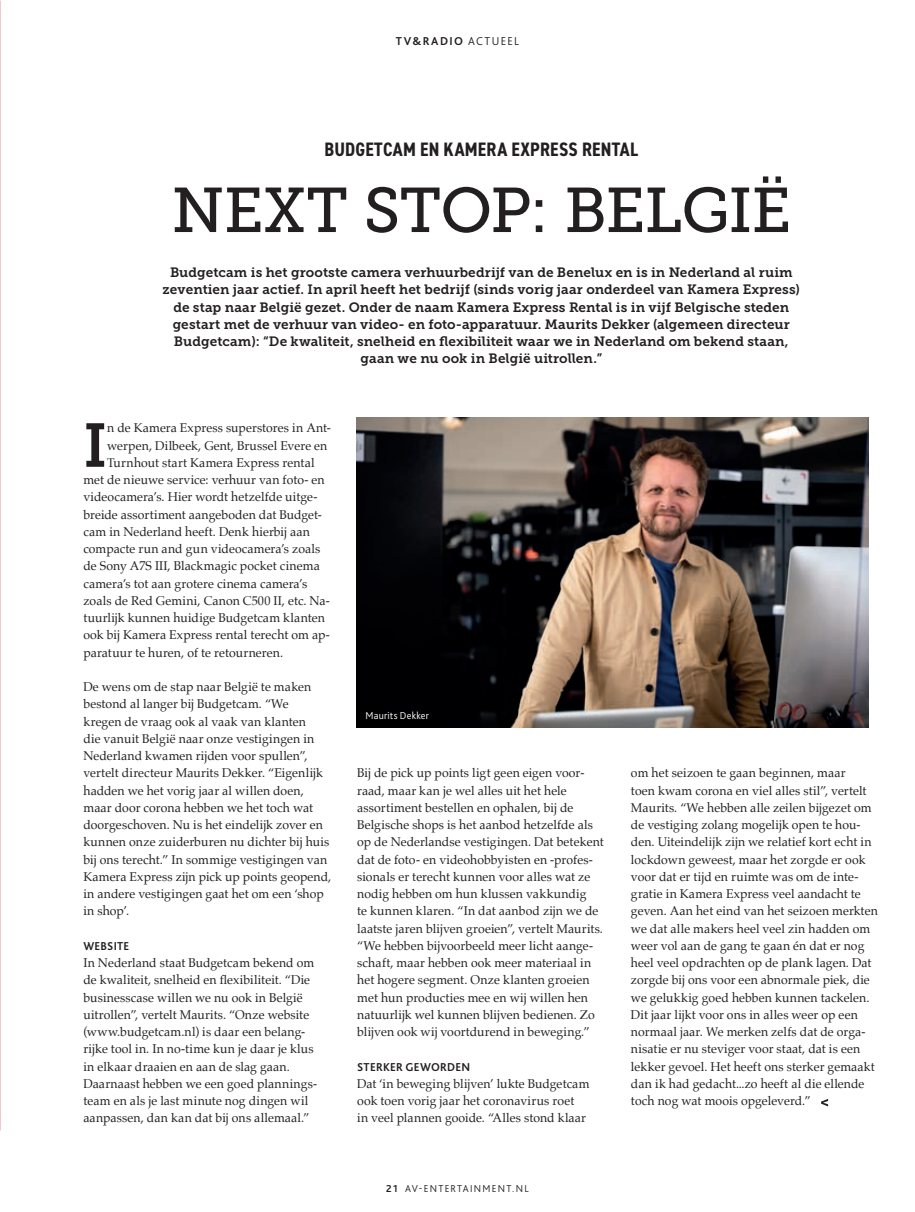
<style>
.page{position:relative;width:915px;height:1212px;background:#fff}
.page>*{position:absolute;margin:0;border:0;box-sizing:border-box;transform-origin:0 0}
.t1{font:63px "Museo Slab 500";letter-spacing:-.015em;color:#231f20}
.t2{font:61.35px "Museo Slab 700";color:#231f20;scale:.96 1}
.t3{font:700 condensed 19.5px "DIN2014";letter-spacing:.015em;color:#231f20;scale:.96 1}
.t4{font:13.5px/17.2px "Museo Slab 700";letter-spacing:.005em;color:#231f20;text-align:center}
.t5{font:12.75px/17.2px "Palatino";letter-spacing:.005em;color:#231f20;scale:.96 1}
.t6{font:700 12px "Bliss 2";letter-spacing:.025em;color:#231f20;scale:.96 1}
.t7{font:700 12px "Bliss 2";letter-spacing:.025em;color:#231f20}
.t8{font:300 10.5px "Bliss 2";letter-spacing:.125em;color:#231f20}
.t9{font:300 10.5px "Bliss 2";letter-spacing:.02em;color:#fff}
.s1{font-weight:300}
.s2{font-weight:700}
</style>
<div class="page">
<svg style="left:821px;top:1099px;width:6px;height:7px"></svg>
<img style="left:356px;top:417px;width:512px;height:311px">
<p class="t7" style="left:395px;top:33px;width:125px">TV&amp;RADIO <span class="s1">ACTUEEL</span></p>
<h3 class="t3" style="left:324px;top:137px;width:328px">BUDGETCAM EN KAMERA EXPRESS RENTAL</h3>
<h1 class="t1" style="left:171px;top:175px;width:621px">NEXT STOP: BELGIË</h1>
<p class="t4" style="left:162px;top:264px;width:638px">Budgetcam is het grootste camera verhuurbedrijf van de Benelux en is in Nederland al ruim zeventien jaar actief. In april heeft het bedrijf (sinds vorig jaar onderdeel van Kamera Express) de stap naar België gezet. Onder de naam Kamera Express Rental is in vijf Belgische steden gestart met de verhuur van video- en foto-apparatuur. Maurits Dekker (algemeen directeur Budgetcam): “De kwaliteit, snelheid en flexibiliteit waar we in Nederland om bekend staan, gaan we nu ook in België uitrollen.”</p>
<h2 class="t2" style="left:83px;top:411px;width:26px">I</h2>
<p class="t5" style="left:107px;top:419px;width:234px">n de Kamera Express superstores in Ant-</p>
<p class="t5" style="left:107px;top:436px;width:231px">werpen, Dilbeek, Gent, Brussel Evere en</p>
<p class="t5" style="left:107px;top:454px;width:218px">Turnhout start Kamera Express rental</p>
<p class="t5" style="left:83px;top:471px;width:253px">met de nieuwe service: verhuur van foto- en</p>
<p class="t5" style="left:83px;top:488px;width:245px">videocamera’s. Hier wordt hetzelfde uitge-</p>
<p class="t5" style="left:83px;top:505px;width:250px">breide assortiment aangeboden dat Budget-</p>
<p class="t5" style="left:83px;top:523px;width:237px">cam in Nederland heeft. Denk hierbij aan</p>
<p class="t5" style="left:83px;top:540px;width:248px">compacte run and gun videocamera’s zoals</p>
<p class="t5" style="left:83px;top:557px;width:248px">de Sony A7S III, Blackmagic pocket cinema</p>
<p class="t5" style="left:83px;top:574px;width:234px">camera’s tot aan grotere cinema camera’s</p>
<p class="t5" style="left:83px;top:592px;width:258px">zoals de Red Gemini, Canon C500 II, etc. Na-</p>
<p class="t5" style="left:83px;top:609px;width:253px">tuurlijk kunnen huidige Budgetcam klanten</p>
<p class="t5" style="left:83px;top:626px;width:258px">ook bij Kamera Express rental terecht om ap-</p>
<p class="t5" style="left:83px;top:643px;width:209px">paratuur te huren, of te retourneren.</p>
<p class="t5" style="left:83px;top:678px;width:259px">De wens om de stap naar België te maken bestond al langer bij Budgetcam. “We<br>kregen de vraag ook al vaak van klanten<br>die vanuit België naar onze vestigingen in Nederland kwamen rijden voor spullen”, vertelt directeur Maurits Dekker. “Eigenlijk hadden we het vorig jaar al willen doen, maar door corona hebben we het toch wat doorgeschoven. Nu is het eindelijk zover en kunnen onze zuiderburen nu dichter bij huis bij ons terecht.” In sommige vestigingen van Kamera Express zijn pick up points geopend, in andere vestigingen gaat het om een ‘shop in shop’.</p>
<p class="t6" style="left:83px;top:938px;width:49px">WEBSITE</p>
<p class="t5" style="left:83px;top:954px;width:245px">In Nederland staat Budgetcam bekend om de kwaliteit, snelheid en flexibiliteit. “Die businesscase willen we nu ook in België uitrollen”, vertelt Maurits. “Onze website (www.budgetcam.nl) is daar een belang&shy;rijke tool in. In no-time kun je daar je klus in elkaar draaien en aan de slag gaan.<br>Daarnaast hebben we een goed plannings&shy;team en als je last minute nog dingen wil aanpassen, dan kan dat bij ons allemaal.”</p>
<p class="t9" style="left:365px;top:709px;width:65px">Maurits Dekker</p>
<p class="t5" style="left:357px;top:764px;width:258px">Bij de pick up points ligt geen eigen voor&shy;raad, maar kan je wel alles uit het hele assortiment bestellen en ophalen, bij de Belgische shops is het aanbod hetzelfde als op de Nederlandse vestigingen. Dat betekent dat de foto- en videohobbyisten en -profes&shy;sionals er terecht kunnen voor alles wat ze nodig hebben om hun klussen vakkundig<br>te kunnen klaren. “In dat aanbod zijn we de laatste jaren blijven groeien”, vertelt Maurits. “We hebben bijvoorbeeld meer licht aange&shy;schaft, maar hebben ook meer materiaal in het hogere segment. Onze klanten groeien met hun producties mee en wij willen hen natuurlijk wel kunnen blijven bedienen. Zo blijven ook wij voortdurend in beweging.”</p>
<p class="t6" style="left:357px;top:1059px;width:119px">STERKER GEWORDEN</p>
<p class="t5" style="left:357px;top:1075px;width:243px">Dat ‘in beweging blijven’ lukte Budgetcam ook toen vorig jaar het coronavirus roet<br>in veel plannen gooide. “Alles stond klaar</p>
<p class="t8" style="left:386px;top:1182px;width:144px"><span class="s2">21</span> AV-ENTERTAINMENT.NL</p>
<p class="t5" style="left:630px;top:764px;width:258px">om het seizoen te gaan beginnen, maar<br>toen kwam corona en viel alles stil”, vertelt Maurits. “We hebben alle zeilen bijgezet om de vestiging zolang mogelijk open te hou&shy;den. Uiteindelijk zijn we relatief kort echt in lockdown geweest, maar het zorgde er ook voor dat er tijd en ruimte was om de inte&shy;gratie in Kamera Express veel aandacht te geven. Aan het eind van het seizoen merkten we dat alle makers heel veel zin hadden om weer vol aan de gang te gaan én dat er nog heel veel opdrachten op de plank lagen. Dat zorgde bij ons voor een abnormale piek, die we gelukkig goed hebben kunnen tackelen.<br>Dit jaar lijkt voor ons in alles weer op een normaal jaar. We merken zelfs dat de orga&shy;nisatie er nu steviger voor staat, dat is een lekker gevoel. Het heeft ons sterker gemaakt dan ik had gedacht...zo heeft al die ellende toch nog wat moois opgeleverd.”</p>
</div>
